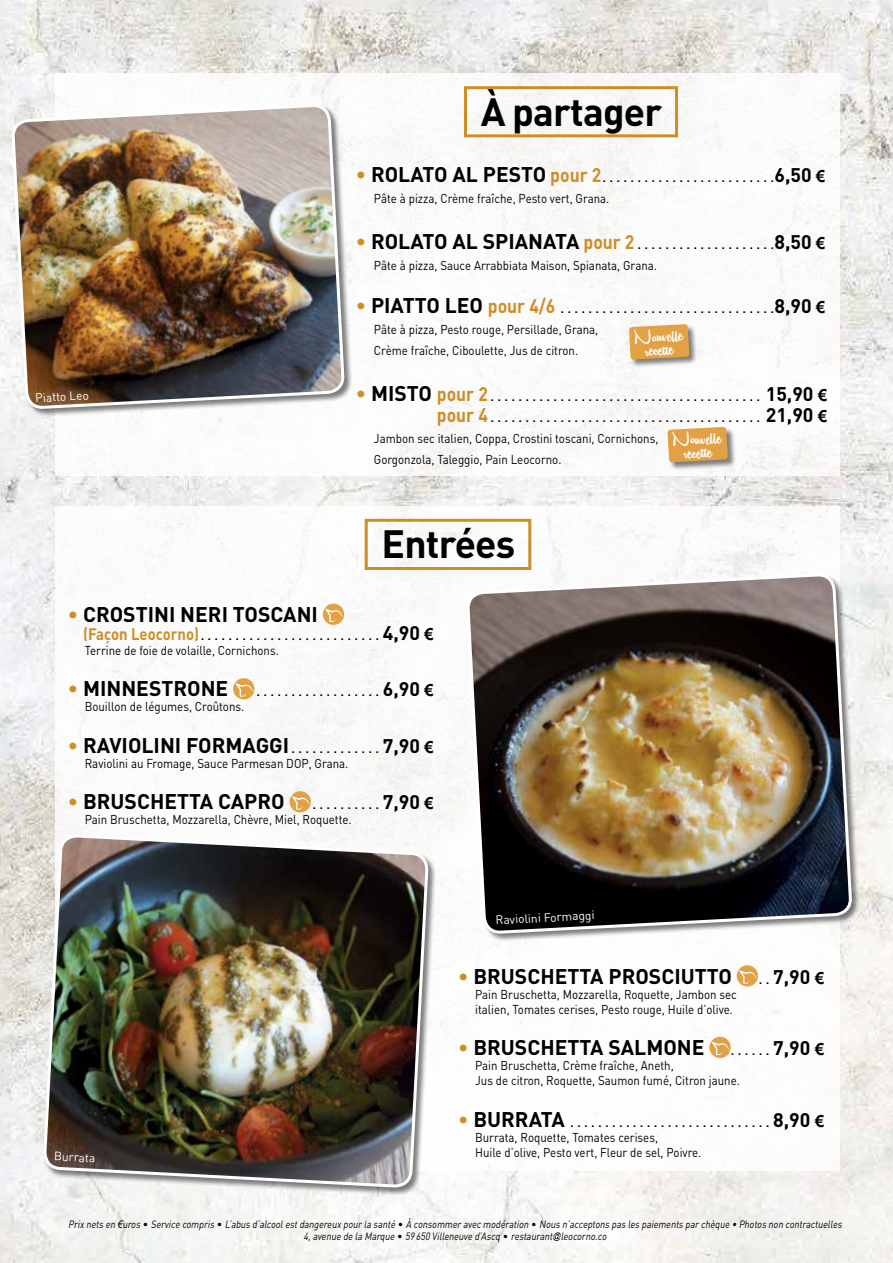
<style>
.page{position:relative;width:893px;height:1263px;background:#fff}
.page>*{position:absolute;margin:0;border:0;box-sizing:border-box;transform-origin:0 0}
.t1{font:700 39px "DIN";letter-spacing:-.02em;color:#000}
.t2{font:700 21px "DIN";color:#000}
.t3{font:21px "Remachine Script Personal Use";color:#fff}
.t4{font:700 19.5px "DIN";color:#000}
.t5{font:500 13.5px/21px "DIN";color:#000}
.t6{font:12.75px/15px "DIN";color:#000;scale:.9 1}
.t7{font:12px "DIN";color:#fff}
.t8{font:italic 10.5px/12px "DIN";color:#000;text-align:center;scale:.85 1}
.s1{color:#ce8e26}
.s2{font-weight:700;font-size:19.5px;color:#ce8e26}
.s3{font-weight:700;font-size:19.5px}
.s4{font-family:"Arial";font-weight:700;font-size:16.5px}
.s5{font-weight:700;font-size:21px}
.s6{font-style:italic}
.s7{font-weight:700;font-size:16.5px;color:#ce8e26}
.s8{font-weight:500;font-size:13.5px}
.s9{font-family:"Arial";font-size:16.5px}
.s10{font-family:"Arial"}
.s11{font-style:normal}
.s12{font-family:"Arial";font-size:9px}
</style>
<div class="page">
<img style="left:0;top:0;width:893px;height:1263px">
<div style="left:55px;top:73px;width:785px;height:403px;background:#fff"></div>
<div style="left:464px;top:86px;width:214px;height:51px;border:3px solid #ce8e26"></div>
<div style="left:55px;top:506px;width:785px;height:664px;background:#fff"></div>
<div style="left:365px;top:519px;width:166px;height:51px;border:3px solid #ce8e26"></div>
<div style="left:323px;top:604px;width:21px;height:21px;background:#e2a144;border-radius:50%"></div>
<svg style="left:325px;top:608px;width:18px;height:14px"></svg>
<div style="left:233px;top:678px;width:21px;height:21px;background:#e2a144;border-radius:50%"></div>
<svg style="left:235px;top:683px;width:18px;height:14px"></svg>
<div style="left:290px;top:791px;width:21px;height:21px;background:#e2a144;border-radius:50%"></div>
<svg style="left:292px;top:796px;width:18px;height:14px"></svg>
<svg style="left:709px;top:1037px;width:22px;height:21px"></svg>
<svg style="left:711px;top:1041px;width:18px;height:14px"></svg>
<div style="left:11px;top:104px;width:342px;height:314px;background:#000;opacity:.5"></div>
<img style="left:12px;top:105px;width:332px;height:402px">
<div style="left:466px;top:573px;width:395px;height:369px;background:#000;opacity:.5"></div>
<img style="left:467px;top:574px;width:384px;height:457px">
<img style="left:42px;top:833px;width:388px;height:430px">
<div style="left:629px;top:324px;width:69px;height:44px;background:#000;opacity:.5"></div>
<svg style="left:629px;top:324px;width:60px;height:36px;background:#dea452"></svg>
<div style="left:667px;top:427px;width:70px;height:44px;background:#000;opacity:.5"></div>
<svg style="left:667px;top:427px;width:61px;height:35px;background:#dfa552"></svg>
<p class="t7" style="left:35px;top:390px;width:55px;rotate:-3deg">Piatto Leo</p>
<h1 class="t1" style="left:481px;top:86px;width:183px">À PARTAGER</h1>
<h2 class="t2" style="left:356px;top:161px;width:43px"><span class="s1">•</span> ROLATO</h2>
<h2 class="t2" style="left:452px;top:161px;width:57px">AL PESTO</h2>
<p class="t5" style="left:550px;top:166px;width:277px"><span class="s2">POUR 2</span> . . . . . . . . . . . . . . . . . . . . . . . . <span class="s3">6,50</span> <span class="s4">€</span></p>
<p class="t6" style="left:374px;top:191px;width:263px">Pâte à pizza, Crème fraîche, Pesto vert, Grana.</p>
<h2 class="t2" style="left:356px;top:228px;width:43px"><span class="s1">•</span> ROLATO</h2>
<p class="t5" style="left:452px;top:233px;width:374px"><span class="s5">AL SPIANATA</span> <span class="s2">POUR 2</span> . . . . . . . . . . . . . . . . . . . <span class="s3">8,50</span> <span class="s4">€</span></p>
<p class="t6" style="left:374px;top:258px;width:319px">Pâte à pizza, Sauce Arrabbiata Maison, Spianata, Grana<span class="s6">.</span></p>
<h2 class="t2" style="left:356px;top:291px;width:40px"><span class="s1">•</span> PIATTO</h2>
<p class="t5" style="left:445px;top:297px;width:382px"><span class="s5">LEO</span> <span class="s2">POUR 4/6</span> . . . . . . . . . . . . . . . . . . . . . . . . . . . . . . <span class="s3">8,90</span> <span class="s4">€</span></p>
<p class="t6" style="left:374px;top:318px;width:251px;line-height:21px">Pâte à pizza, Pesto rouge, Persillade, Grana,<br>Crème fraîche, Ciboulette, Jus de citron.</p>
<h2 class="t2" style="left:356px;top:379px;width:44px"><span class="s1">•</span> MISTO</h2>
<p class="t5" style="left:437px;top:385px;width:392px"><span class="s2">POUR 2</span> . . . . . . . . . . . . . . . . . . . . . . . . . . . . . . . . . . . . . . . <span class="s3">15,90</span> <span class="s4">€<br></span><span class="s2">POUR 4</span> ...... ................................ <span class="s3">21,90</span><span class="s4">€</span></p>
<p class="t6" style="left:374px;top:427px;width:318px;line-height:21px">Jambon sec italien, Coppa, Crostini toscani, Cornichons,<br>Gorgonzola, Taleggio, Pain Leocorno.</p>
<h2 class="t3" style="left:634px;top:325px;width:50px;rotate:-3deg">Nouvelle</h2>
<h2 class="t3" style="left:645px;top:338px;width:30px;rotate:-3deg">recette</h2>
<h2 class="t3" style="left:672px;top:428px;width:50px;rotate:-3deg">Nouvelle</h2>
<h2 class="t3" style="left:683px;top:441px;width:30px;rotate:-3deg">recette</h2>
<h1 class="t1" style="left:382px;top:519px;width:135px">ENTRÉES</h1>
<h2 class="t2" style="left:68px;top:601px;width:41px"><span class="s1">•</span> CROSTINI</h2>
<h2 class="t2" style="left:180px;top:601px;width:26px">NERI</h2>
<h2 class="t2" style="left:233px;top:601px;width:25px">TOSCANI</h2>
<p class="t5" style="left:83px;top:624px;width:352px"><span class="s7">(FAÇON LEOCORNO)</span> . . . . . . . . . . . . . . . . . . . . . . . . . . <span class="s3">4,90</span> <span class="s4">€</span></p>
<p class="t6" style="left:85px;top:643px;width:217px">Terrine de foie de volaille, Cornichons.</p>
<h2 class="t2" style="left:68px;top:675px;width:46px"><span class="s1">•</span> MINNESTRONE</h2>
<p class="t5" style="left:257px;top:681px;width:179px">. . . . . . . . . . . . . . . . . . <span class="s3">6,90</span> <span class="s4">€</span></p>
<p class="t6" style="left:85px;top:699px;width:179px">Bouillon de légumes, Croûtons.</p>
<h2 class="t2" style="left:68px;top:732px;width:41px"><span class="s1">•</span> RAVIOLINI</h2>
<h2 class="t2" style="left:186px;top:732px;width:28px">FORMA</h2>
<p class="t5" style="left:256px;top:737px;width:180px"><span class="s5">GGI</span> . . . . . . . . . . . . . <span class="s3">7,90</span> <span class="s4">€</span></p>
<p class="t6" style="left:85px;top:756px;width:294px">Raviolini au Fromage, Sauce Parmesan DOP, Grana.</p>
<h2 class="t2" style="left:68px;top:788px;width:43px"><span class="s1">•</span> BRUSC</h2>
<h2 class="t2" style="left:150px;top:788px;width:28px">HETTA</h2>
<h2 class="t2" style="left:218px;top:788px;width:27px">CAPRO</h2>
<p class="t5" style="left:313px;top:794px;width:123px">. . . . . . . . . . <span class="s3">7,90</span> <span class="s4">€</span></p>
<p class="t6" style="left:85px;top:812px;width:298px">Pain Bruschetta, Mozzarella, Chèvre, Miel, Roquette.</p>
<p class="t7" style="left:54px;top:1149px;width:43px;rotate:3deg">Burrata</p>
<p class="t7" style="left:495px;top:913px;width:101px;rotate:-3deg">Raviolini Formaggi</p>
<h2 class="t2" style="left:458px;top:962px;width:43px"><span class="s1">•</span> BRUSC</h2>
<h2 class="t2" style="left:540px;top:962px;width:28px">HETTA</h2>
<h2 class="t2" style="left:608px;top:962px;width:27px">PROSCIUTTO</h2>
<h3 class="t4" style="left:759px;top:964px;width:67px"><span class="s8">. .</span> 7,90 <span class="s9">€</span></h3>
<p class="t6" style="left:475px;top:986px;width:292px">Pain Bruschetta, Mozzarella, Roquette, Jambon sec italien, Tomates cerises, Pesto rouge, H uile d’olive.</p>
<h2 class="t2" style="left:458px;top:1034px;width:43px"><span class="s1">•</span> BRUSC</h2>
<h2 class="t2" style="left:540px;top:1034px;width:28px">HETTA</h2>
<h2 class="t2" style="left:608px;top:1034px;width:28px">SALMONE</h2>
<p class="t5" style="left:731px;top:1039px;width:95px">. . . . . . <span class="s3">7,90</span> <span class="s4">€</span></p>
<p class="t6" style="left:475px;top:1058px;width:296px">Pain Bruschetta, Crème fraîche, Aneth,<br>Jus de citron, Roquette, Saumon fumé, Citron jaune.</p>
<h2 class="t2" style="left:458px;top:1105px;width:43px"><span class="s1">•</span> BURRATA</h2>
<p class="t5" style="left:570px;top:1111px;width:256px">. . . . . . . . . . . . . . . . . . . . . . . . . . . . . <span class="s3">8,90</span> <span class="s4">€</span></p>
<p class="t6" style="left:475px;top:1129px;width:253px">Burrata, Roquette, Tomates cerises,<br>H uile d’olive, Pesto vert, Fleur de sel, Poivre.</p>
<p class="t8" style="left:68px;top:1218px;width:914px">Prix nets en <span class="s10">€</span>uros <span class="s11">•</span> Service compris <span class="s11">•</span> L’abus d’alcoolestdangereux pourla santé <span class="s11">•</span> à consommeravec modération <span class="s11">•</span> Nous n’acceptons pas les paiements parchèque • Photos non contractuelles<br>4,avenue de la Marque <span class="s11">•</span> 59650 Villeneuve d’Ascq <span class="s11">•</span> restaurant<span class="s12">@</span>leocorno.co</p>
</div>
